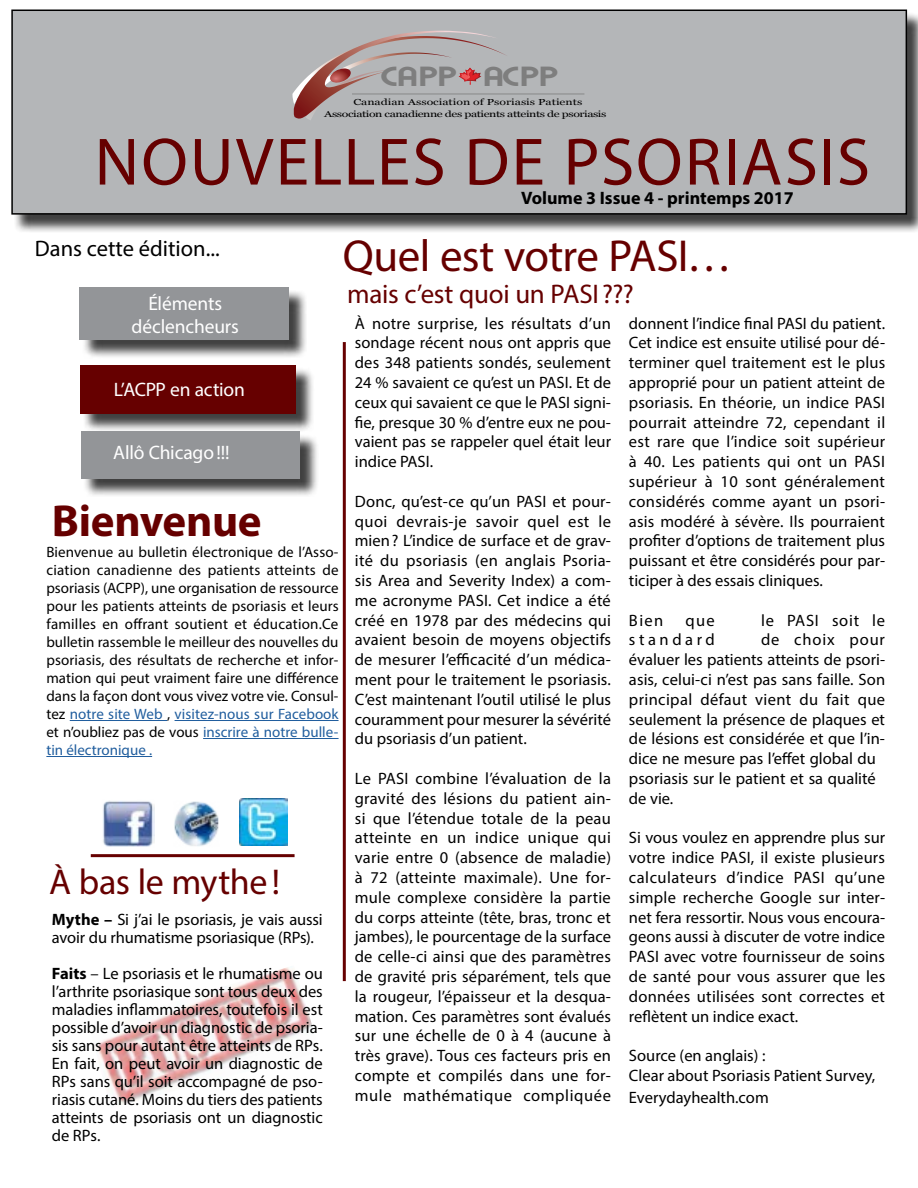
<style>
.page{position:relative;width:918px;height:1188px;background:#fff}
.page>*{position:absolute;margin:0;border:0;box-sizing:border-box;transform-origin:0 0}
.t1{font:67.5px "Myriad Pro";letter-spacing:.03em;color:#600}
.t2{font:45px "Myriad Pro";letter-spacing:-.015em;color:#600}
.t3{font:700 45px "Myriad Pro";letter-spacing:-.005em;color:#600}
.t4{font:36px "Myriad Pro";letter-spacing:-.01em;color:#600}
.t5{font:27px "Myriad Pro";letter-spacing:-.01em;color:#600}
.t6{font:23.4px "Brandish";letter-spacing:-.02em;color:#7e7e7e;scale:1.41 1}
.t7{font:22.5px "Myriad Pro";color:#000}
.t8{font:19.5px/23.4px "Myriad Pro";letter-spacing:-.005em;color:#fff;text-align:center}
.t9{font:700 18px "Myriad Pro";color:#000}
.t10{font:16.5px/19.8px "Myriad Pro";color:#000;text-align:justify}
.t11{font:16.5px "Myriad Pro";letter-spacing:.045em;color:#000}
.t12{font:16.5px "Myriad Pro";letter-spacing:.215em;color:#000}
.t13{font:15px/18px "Myriad Pro";color:#000;text-align:justify}
.t14{font:8.7px/11.4px "Georgia";letter-spacing:-.035em;color:#000;text-align:center;scale:1.41 1}
.s1{color:#215e9e}
.s2{font-weight:700}
</style>
<div class="page">
<img style="left:96px;top:967px;width:217px;height:138px">
<div style="left:14px;top:12px;width:904px;height:221px;background:#000;opacity:.75"></div>
<div style="left:12px;top:10px;width:894px;height:204px;background:#b4b6b8"></div>
<div style="left:11px;top:10px;width:896px;height:205px;border:2px solid #000"></div>
<hr style="left:352px;top:94px;width:232px;height:1px;background:#7e7e7e">
<svg style="left:292px;top:30px;width:216px;height:90px"></svg>
<div style="left:82px;top:290px;width:225px;height:69px;background:#000;opacity:.75"></div>
<div style="left:80px;top:287px;width:209px;height:53px;background:#939598"></div>
<div style="left:82px;top:367px;width:233px;height:65px;background:#000;opacity:.75"></div>
<div style="left:80px;top:365px;width:216px;height:48px;background:#600"></div>
<div style="left:83px;top:434px;width:236px;height:63px;background:#000;opacity:.75"></div>
<div style="left:81px;top:432px;width:219px;height:47px;background:#939598"></div>
<img style="left:240px;top:798px;width:48px;height:47px">
<img style="left:174px;top:801px;width:45px;height:45px">
<img style="left:103px;top:801px;width:52px;height:46px">
<hr style="left:91px;top:854px;width:204px;height:3px;background:#600">
<hr style="left:343px;top:342px;width:3px;height:639px;background:#600">
<hr style="left:70px;top:720px;width:97px;height:1px;background:#215e9e">
<hr style="left:175px;top:720px;width:164px;height:1px;background:#215e9e">
<hr style="left:203px;top:738px;width:136px;height:1px;background:#215e9e">
<hr style="left:46px;top:756px;width:106px;height:1px;background:#215e9e">
<h3 class="t6" style="left:380px;top:59px;width:128px">CAPP ACPP</h3>
<p class="t14" style="left:324px;top:97px;width:202px">Canadian Association of Psoriasis Patients<br>Association canadienne des patients atteints de psoriasis</p>
<h1 class="t1" style="left:95px;top:120px;width:777px">NOUVELLES DE PSORIASIS</h1>
<p class="t9" style="left:521px;top:187px;width:274px">Volume 3 Issue 4 - printemps 2017</p>
<h2 class="t2" style="left:343px;top:228px;width:391px">Quel est votre PASI…</h2>
<h3 class="t7" style="left:35px;top:234px;width:186px">Dans cette édition...</h3>
<p class="t8" style="left:132px;top:291px;width:109px">Éléments déclencheurs</p>
<h3 class="t5" style="left:347px;top:277px;width:288px">mais c’est quoi un PASI ???</h3>
<p class="t10" style="left:355px;top:313px;width:258px">À notre surprise, les résultats d’un sondage récent nous ont appris que des 348 patients sondés, seulement 24 % savaient ce qu’est un PASI. Et de ceux qui savaient ce que le PASI signi&shy;fie, presque 30 % d’entre eux ne pou&shy;vaient pas se rappeler quel était leur indice PASI.</p>
<p class="t10" style="left:355px;top:491px;width:258px">Donc, qu’est-ce qu’un PASI et pour&shy;quoi devrais-je savoir quel est le mien? L’indice de surface et de grav&shy;ité du psoriasis (en anglais Psoria&shy;sis Area and Severity Index) a com&shy;me acronyme PASI. Cet indice a été créé en 1978 par des médecins qui avaient besoin de moyens objectifs de mesurer l’efficacité d’un médica&shy;ment pour le traitement le psoriasis.<br>C’est maintenant l’outil utilisé le plus couramment pour mesurer la sévérité du psoriasis d’un patient.</p>
<p class="t10" style="left:355px;top:768px;width:258px">Le PASI combine l’évaluation de la gravité des lésions du patient ain&shy;si que l’étendue totale de la peau atteinte en un indice unique qui varie entre 0 (absence de maladie) à 72 (atteinte maximale). Une for&shy;mule complexe considère la partie du corps atteinte (tête, bras, tronc et jambes), le pourcentage de la surface de celle-ci ainsi que des paramètres de gravité pris séparément, tels que la rougeur, l’épaisseur et la desqua&shy;mation. Ces paramètres sont évalués sur une échelle de 0 à 4 (aucune à très grave). Tous ces facteurs pris en compte et compilés dans une for&shy;mule mathématique compliquée</p>
<p class="t10" style="left:629px;top:313px;width:258px">donnent l’indice final PASI du patient.<br>Cet indice est ensuite utilisé pour dé&shy;terminer quel traitement est le plus approprié pour un patient atteint de psoriasis. En théorie, un indice PASI pourrait atteindre 72, cependant il est rare que l’indice soit supérieur à 40. Les patients qui ont un PASI supérieur à 10 sont généralement considérés comme ayant un psori&shy;asis modéré à sévère. Ils pourraient profiter d’options de traitement plus puissant et être considérés pour par&shy;ticiper à des essais cliniques.</p>
<p class="t10" style="left:629px;top:610px;width:36px">Bien</p>
<p class="t10" style="left:685px;top:610px;width:31px">que</p>
<p class="t11" style="left:761px;top:610px;width:126px">le PASI soit le</p>
<p class="t12" style="left:629px;top:630px;width:87px">standard</p>
<p class="t8" style="left:114px;top:377px;width:133px">L’ACPP en action</p>
<p class="t8" style="left:113px;top:441px;width:118px">Allô Chicago!!!</p>
<h2 class="t3" style="left:52px;top:491px;width:211px">Bienvenue</h2>
<p class="t13" style="left:46px;top:543px;width:294px">Bienvenue au bulletin électronique de l’Asso&shy;ciation canadienne des patients atteints de psoriasis (ACPP), une organisation de ressource pour les patients atteints de psoriasis et leurs familles en offrant soutient et éducation.Ce bulletin rassemble le meilleur des nouvelles du psoriasis, des résultats de recherche et infor&shy;mation qui peut vraiment faire une différence dans la façon dont vous vivez votre vie. Consul&shy;tez <span class="s1">notre site Web</span> , <span class="s1">visitez-nous sur Facebook </span>et n’oubliez pas de vous <span class="s1">inscrire à notre bulle&shy;tin électronique .</span></p>
<p class="t10" style="left:629px;top:630px;width:258px;text-align:left;text-indent:132px">de choix pour évaluer les patients atteints de psori&shy;asis, celui-ci n’est pas sans faille. Son principal défaut vient du fait que seulement la présence de plaques et de lésions est considérée et que l’in&shy;dice ne mesure pas l’effet global du psoriasis sur le patient et sa qualité de vie.</p>
<p class="t10" style="left:629px;top:828px;width:258px">Si vous voulez en apprendre plus sur votre indice PASI, il existe plusieurs calculateurs d’indice PASI qu’une simple recherche Google sur inter&shy;net fera ressortir. Nous vous encoura&shy;geons aussi à discuter de votre indice PASI avec votre fournisseur de soins de santé pour vous assurer que les données utilisées sont correctes et reflètent un indice exact.</p>
<p class="t10" style="left:629px;top:1046px;width:248px">Source (en anglais) :<br>Clear about Psoriasis Patient Survey,</p>
<p class="t10" style="left:629px;top:1087px;width:141px">Everydayhealth.com</p>
<h3 class="t4" style="left:49px;top:860px;width:233px">À bas le mythe!</h3>
<p class="t10" style="left:52px;top:911px;width:272px;line-height:18px"><span class="s2">Mythe –</span> Si j’ai le psoriasis, je vais aussi avoir du rhumatisme psoriasique (RPs).</p>
<p class="t10" style="left:52px;top:965px;width:272px;line-height:18px"><span class="s2">Faits</span> – Le psoriasis et le rhumatisme ou l’arthrite psoriasique sont tous deux des maladies inflammatoires, toutefois il est possible d’avoir un diagnostic de psoria&shy;sis sans pour autant être atteints de RPs.<br>En fait, on peut avoir un diagnostic de RPs sans qu’il soit accompagné de pso&shy;riasis cutané. Moins du tiers des patients atteints de psoriasis ont un diagnostic de RPs.</p>
</div>
